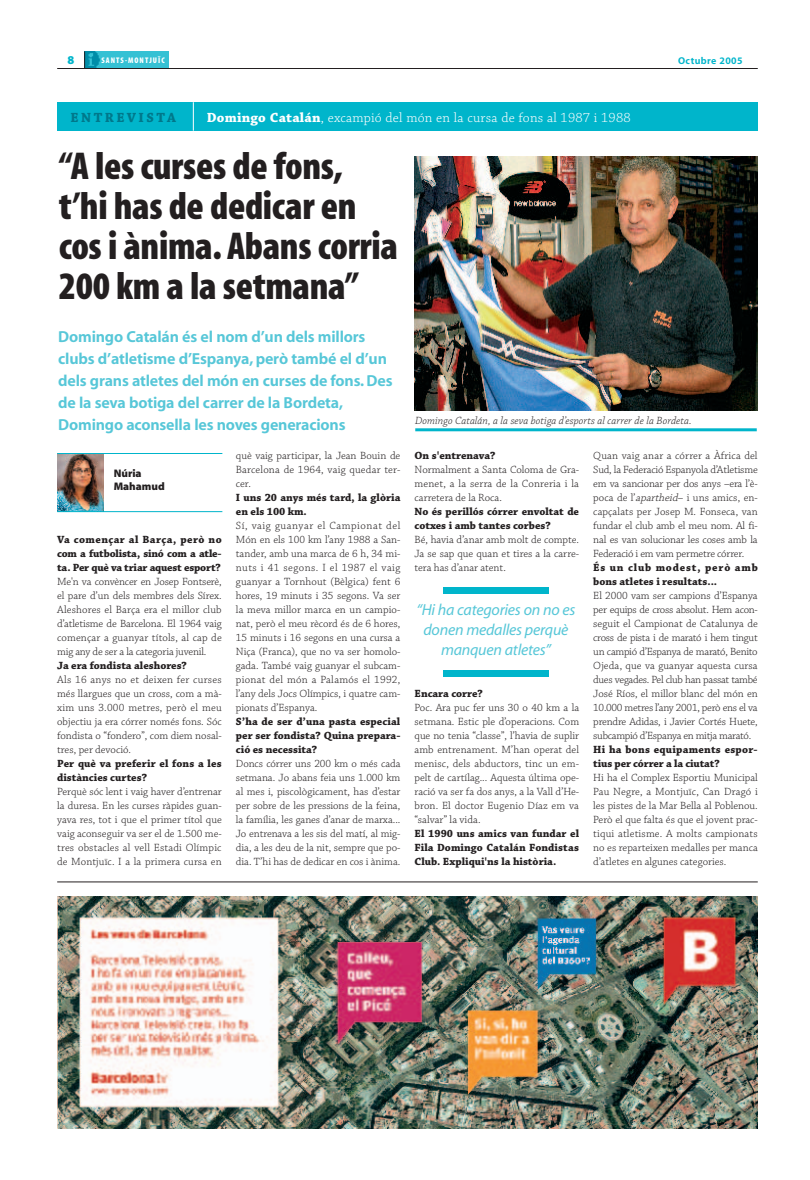
<style>
.page{position:relative;width:810px;height:1180px;background:#fff}
.page>*{position:absolute;margin:0;border:0;box-sizing:border-box;transform-origin:0 0}
.t1{font:700 condensed 39px/40px "Myriad MM";letter-spacing:-.01em;color:#231f20}
.t2{font:700 16px/22px "Myriad MM";letter-spacing:-.01em;color:#57c7d8}
.t3{font:italic 16px/20px "Myriad MM";letter-spacing:-.015em;color:#57c7d8;text-align:center}
.t4{font:14px "Chaparral MM";letter-spacing:.015em;color:#fff}
.t5{font:700 14px "Chaparral MM";letter-spacing:.175em;color:#00788b}
.t6{font:800 12px "Myriad MM";color:#00b5cb}
.t7{font:11px/14px "Chaparral MM";color:#231f20;text-align:justify}
.t8{font:700 11px/14px "Chaparral MM";color:#231f20}
.t9{font:italic 300 11px "Chaparral MM";letter-spacing:.005em;color:#231f20}
.t10{font:700 11px/14px "Chaparral MM";letter-spacing:.02em;color:#231f20}
.t11{font:800 11px/13px "Myriad MM";color:#231f20}
.t12{font:700 10px "Myriad MM";letter-spacing:.04em;color:#00b5cb}
.t13{font:700 condensed 8.2px "Myriad MM";letter-spacing:.125em;color:#fff}
.s1{font-weight:700}
.s2{font-style:italic}
</style>
<div class="page">
<img style="left:57px;top:51px;width:701px;height:1078px">
<p class="t6" style="left:68px;top:56px;width:8px">8</p>
<p class="t13" style="left:101px;top:57px;width:65px">SANTS-MONTJUÏC</p>
<p class="t12" style="left:678px;top:57px;width:66px">Octubre 2005</p>
<p class="t5" style="left:71px;top:112px;width:107px">ENTREVISTA</p>
<p class="t4" style="left:207px;top:112px;width:425px"><span class="s1">Domingo Catalán</span>, excampió del món en la cursa de fons al 1987 i 1988</p>
<h1 class="t1" style="left:59px;top:150px;width:340px">“A les curses de fons, t’hi has de dedicar en cos i ànima. Abans corria<br>200 km a la setmana”</h1>
<h2 class="t2" style="left:58px;top:327px;width:336px">Domingo Catalán és el nom d’un dels millors clubs d’atletisme d’Espanya, però també el d’un dels grans atletes del món en curses de fons. Des de la seva botiga del carrer de la Bordeta, Domingo aconsella les noves generacions</h2>
<p class="t11" style="left:114px;top:468px;width:53px">Núria<br>Mahamud</p>
<p class="t8" style="left:57px;top:533px;width:166px;text-align:justify">Va començar al Barça, però no com a futbolista, sinó com a atle&shy;ta. Per què va triar aquest esport?</p>
<p class="t7" style="left:57px;top:575px;width:166px">Me'n va convèncer en Josep Fontserè, el pare d’un dels membres dels Sírex.<br>Aleshores el Barça era el millor club d’atletisme de Barcelona. El 1964 vaig començar a guanyar títols, al cap de mig any de ser a la categoria juvenil.</p>
<p class="t8" style="left:57px;top:659px;width:131px">Ja era fondista aleshores?</p>
<p class="t7" style="left:57px;top:673px;width:166px">Als 16 anys no et deixen fer curses més llargues que un cross, com a mà&shy;xim uns 3.000 metres, però el meu objectiu ja era córrer només fons. Sóc fondista o “fondero”, com diem nosal&shy;tres, per devoció.</p>
<p class="t8" style="left:57px;top:757px;width:166px">Per què va preferir el fons a les distàncies curtes?</p>
<p class="t7" style="left:57px;top:785px;width:166px">Perquè sóc lent i vaig haver d’entrenar la duresa. En les curses ràpides guan&shy;yava res, tot i que el primer títol que vaig aconseguir va ser el de 1.500 me&shy;tres obstacles al vell Estadi Olímpic de Montjuïc. I a la primera cursa en</p>
<p class="t7" style="left:236px;top:449px;width:166px">què vaig participar, la Jean Bouin de Barcelona de 1964, vaig quedar ter&shy;cer.</p>
<p class="t8" style="left:236px;top:491px;width:166px">I uns 20 anys més tard, la glòria en els 100 km.</p>
<p class="t7" style="left:236px;top:519px;width:166px">Sí, vaig guanyar el Campionat del Món en els 100 km l’any 1988 a San&shy;tander, amb una marca de 6 h, 34 mi&shy;nuts i 41 segons. I el 1987 el vaig guanyar a Tornhout (Bèlgica) fent 6 hores, 19 minuts i 35 segons. Va ser la meva millor marca en un campio&shy;nat, però el meu rècord és de 6 hores, 15 minuts i 16 segons en una cursa a Niça (Franca), que no va ser homolo&shy;gada. També vaig guanyar el subcam&shy;pionat del món a Palamós el 1992, l’any dels Jocs Olímpics, i quatre cam&shy;pionats d’Espanya.</p>
<p class="t8" style="left:236px;top:715px;width:166px;text-align:justify">S’ha de ser d’una pasta especial per ser fondista? Quina prepara&shy;ció es necessita?</p>
<p class="t7" style="left:236px;top:757px;width:166px">Doncs córrer uns 200 km o més cada setmana. Jo abans feia uns 1.000 km al mes i, piscològicament, has d’estar per sobre de les pressions de la feina, la família, les ganes d’anar de marxa...<br>Jo entrenava a les sis del matí, al mig&shy;dia, a les deu de la nit, sempre que po&shy;dia. T’hi has de dedicar en cos i ànima.</p>
<p class="t9" style="left:415px;top:417px;width:278px">Domingo Catalán, a la seva botiga d’esports al carrer de la Bordeta.</p>
<p class="t8" style="left:414px;top:449px;width:82px">On s'entrenava?</p>
<p class="t7" style="left:414px;top:463px;width:166px">Normalment a Santa Coloma de Gra&shy;menet, a la serra de la Conreria i la carretera de la Roca.</p>
<p class="t8" style="left:414px;top:505px;width:166px">No és perillós córrer envoltat de cotxes i amb tantes corbes?</p>
<p class="t7" style="left:414px;top:533px;width:166px">Bé, havia d’anar amb molt de compte.<br>Ja se sap que quan et tires a la carre&shy;tera has d’anar atent.</p>
<h2 class="t3" style="left:416px;top:601px;width:160px">“Hi ha categories on no es donen medalles perquè manquen atletes”</h2>
<p class="t8" style="left:414px;top:687px;width:70px">Encara corre?</p>
<p class="t7" style="left:414px;top:701px;width:166px">Poc. Ara puc fer uns 30 o 40 km a la setmana. Estic ple d’operacions. Com que no tenia “classe”, l’havia de suplir amb entrenament. M’han operat del menisc, dels abductors, tinc un em&shy;pelt de cartílag... Aquesta última ope&shy;ració va ser fa dos anys, a la Vall d’He&shy;bron. El doctor Eugenio Díaz em va “salvar” la vida.</p>
<p class="t8" style="left:414px;top:827px;width:166px;text-align:justify">El 1990 uns amics van fundar el Fila Domingo Catalán Fondistas Club. Expliqui'ns la història.</p>
<p class="t7" style="left:593px;top:449px;width:166px">Quan vaig anar a córrer a Àfrica del Sud, la Federació Espanyola d’Atletisme em va sancionar per dos anys –era l’è&shy;poca de l’<span class="s2">apartheid</span>– i uns amics, en&shy;capçalats per Josep M. Fonseca, van fundar el club amb el meu nom. Al fi&shy;nal es van solucionar les coses amb la Federació i em vam permetre córrer.</p>
<p class="t8" style="left:593px;top:561px;width:166px">És un club modest, però amb bons atletes i resultats...</p>
<p class="t7" style="left:593px;top:589px;width:166px">El 2000 vam ser campions d’Espanya per equips de cross absolut. Hem acon&shy;seguit el Campionat de Catalunya de cross de pista i de marató i hem tingut un campió d’Espanya de marató, Benito Ojeda, que va guanyar aquesta cursa dues vegades. Pel club han passat també José Ríos, el millor blanc del món en 10.000 metres l’any 2001, però ens el va prendre Adidas, i Javier Cortés Huete, subcampió d’Espanya en mitja marató.</p>
<p class="t10" style="left:593px;top:743px;width:166px">Hi ha bons equipaments espor&shy;tius per córrer a la ciutat?</p>
<p class="t7" style="left:593px;top:771px;width:166px">Hi ha el Complex Esportiu Municipal Pau Negre, a Montjuïc, Can Dragó i les pistes de la Mar Bella al Poblenou.<br>Però el que falta és que el jovent prac&shy;tiqui atletisme. A molts campionats no es reparteixen medalles per manca d’atletes en algunes categories.</p>
</div>
